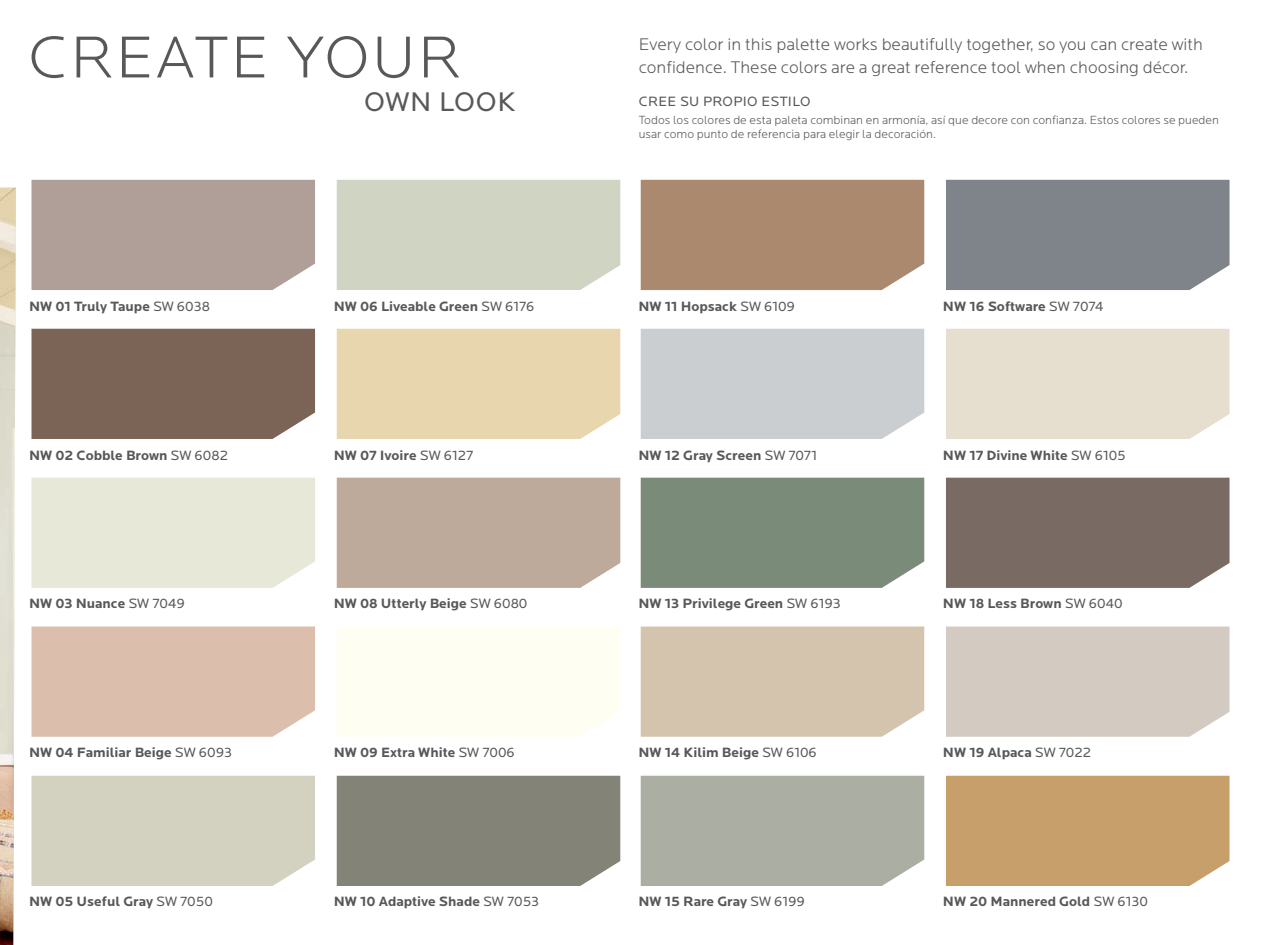
<style>
.page{position:relative;width:1276px;height:945px;background:#fff}
.page>*{position:absolute;margin:0;border:0;box-sizing:border-box;transform-origin:0 0}
.Page_header{font:300 61.25px "Locator";letter-spacing:.045em;color:#57585a}
.Page_subhead{font:28px "Locator";letter-spacing:.025em;color:#57585a}
.Page_copy__main{font:300 17.5px/22.8px "Locator";color:#57585a}
.Swatch_captions{font:700 14px "Locator";color:#57585a}
.Page_subhead-2{font:14px "Locator";letter-spacing:.025em;color:#57585a}
.Page_copy__main-2{font:300 12.25px/14.7px "Locator";color:#57585a}
.s1{font-weight:400}
</style>
<div class="page">
<img style="left:0;top:188px;width:16px;height:757px">
<div style="left:31px;top:180px;width:284px;height:110px;background:#b09f99"></div>
<div style="left:31px;top:329px;width:284px;height:110px;background:#7b6455"></div>
<div style="left:31px;top:478px;width:284px;height:110px;background:#e7e8d8"></div>
<div style="left:31px;top:627px;width:284px;height:110px;background:#dbbfac"></div>
<div style="left:31px;top:776px;width:284px;height:110px;background:#d3d2c0"></div>
<div style="left:641px;top:180px;width:283px;height:110px;background:#aa896f"></div>
<div style="left:641px;top:329px;width:283px;height:110px;background:#caced1"></div>
<div style="left:641px;top:478px;width:283px;height:110px;background:#7a8b79"></div>
<div style="left:641px;top:627px;width:283px;height:110px;background:#d5c4ad"></div>
<div style="left:641px;top:776px;width:283px;height:110px;background:#abaea3"></div>
<div style="left:337px;top:180px;width:283px;height:110px;background:#d0d4c2"></div>
<div style="left:337px;top:329px;width:283px;height:110px;background:#e8d7ae"></div>
<div style="left:337px;top:478px;width:283px;height:110px;background:#bdaa9a"></div>
<div style="left:337px;top:627px;width:283px;height:110px;background:#fffef2"></div>
<div style="left:337px;top:776px;width:283px;height:110px;background:#848377"></div>
<div style="left:946px;top:180px;width:283px;height:110px;background:#7e8489"></div>
<div style="left:946px;top:329px;width:283px;height:110px;background:#e6decf"></div>
<div style="left:946px;top:478px;width:283px;height:110px;background:#796b64"></div>
<div style="left:946px;top:627px;width:283px;height:110px;background:#d3cbc1"></div>
<div style="left:946px;top:776px;width:283px;height:110px;background:#c69f6b"></div>
<p class="Page_header" style="left:29px;top:25px;width:433px">CREATE YOUR</p>
<p class="Page_subhead" style="left:364px;top:87px;width:153px">OWN LOOK</p>
<p class="Page_copy__main" style="left:639px;top:33px;width:566px">Every color in this palette works beautifully together, so you can create with confidence. These colors are a great reference tool when choosing décor.</p>
<p class="Page_subhead-2" style="left:639px;top:94px;width:173px">CREE SU PROPIO ESTILO</p>
<p class="Page_copy__main-2" style="left:639px;top:113px;width:582px">Todos los colores de esta paleta combinan en armonía, así que decore con confianza. Estos colores se pueden usar como punto de referencia para elegir la decoración.</p>
<p class="Swatch_captions" style="left:29px;top:298px;width:182px">NW 01 Truly Taupe <span class="s1">SW 6038</span></p>
<p class="Swatch_captions" style="left:334px;top:298px;width:202px">NW 06 Liveable Green <span class="s1">SW 6176</span></p>
<p class="Swatch_captions" style="left:638px;top:298px;width:158px">NW 11 Hopsack <span class="s1">SW 6109</span></p>
<p class="Swatch_captions" style="left:943px;top:298px;width:162px">NW 16 Software <span class="s1">SW 7074</span></p>
<p class="Swatch_captions" style="left:29px;top:447px;width:201px">NW 02 Cobble Brown <span class="s1">SW 6082</span></p>
<p class="Swatch_captions" style="left:334px;top:447px;width:141px">NW 07 Ivoire <span class="s1">SW 6127</span></p>
<p class="Swatch_captions" style="left:638px;top:447px;width:180px">NW 12 Gray Screen <span class="s1">SW 7071</span></p>
<p class="Swatch_captions" style="left:943px;top:447px;width:184px">NW 17 Divine White <span class="s1">SW 6105</span></p>
<p class="Swatch_captions" style="left:29px;top:596px;width:157px">NW 03 Nuance <span class="s1">SW 7049</span></p>
<p class="Swatch_captions" style="left:334px;top:596px;width:195px">NW 08 Utterly Beige <span class="s1">SW 6080</span></p>
<p class="Swatch_captions" style="left:638px;top:596px;width:204px">NW 13 Privilege Green <span class="s1">SW 6193</span></p>
<p class="Swatch_captions" style="left:943px;top:596px;width:181px">NW 18 Less Brown <span class="s1">SW 6040</span></p>
<p class="Swatch_captions" style="left:29px;top:745px;width:204px">NW 04 Familiar Beige <span class="s1">SW 6093</span></p>
<p class="Swatch_captions" style="left:334px;top:745px;width:183px">NW 09 Extra White <span class="s1">SW 7006</span></p>
<p class="Swatch_captions" style="left:638px;top:745px;width:180px">NW 14 Kilim Beige <span class="s1">SW 6106</span></p>
<p class="Swatch_captions" style="left:943px;top:745px;width:150px">NW 19 Alpaca <span class="s1">SW 7022</span></p>
<p class="Swatch_captions" style="left:29px;top:894px;width:185px">NW 05 Useful Gray <span class="s1">SW 7050</span></p>
<p class="Swatch_captions" style="left:334px;top:894px;width:207px">NW 10 Adaptive Shade <span class="s1">SW 7053</span></p>
<p class="Swatch_captions" style="left:638px;top:894px;width:168px">NW 15 Rare Gray <span class="s1">SW 6199</span></p>
<p class="Swatch_captions" style="left:943px;top:894px;width:206px">NW 20 Mannered Gold <span class="s1">SW 6130</span></p>
</div>
